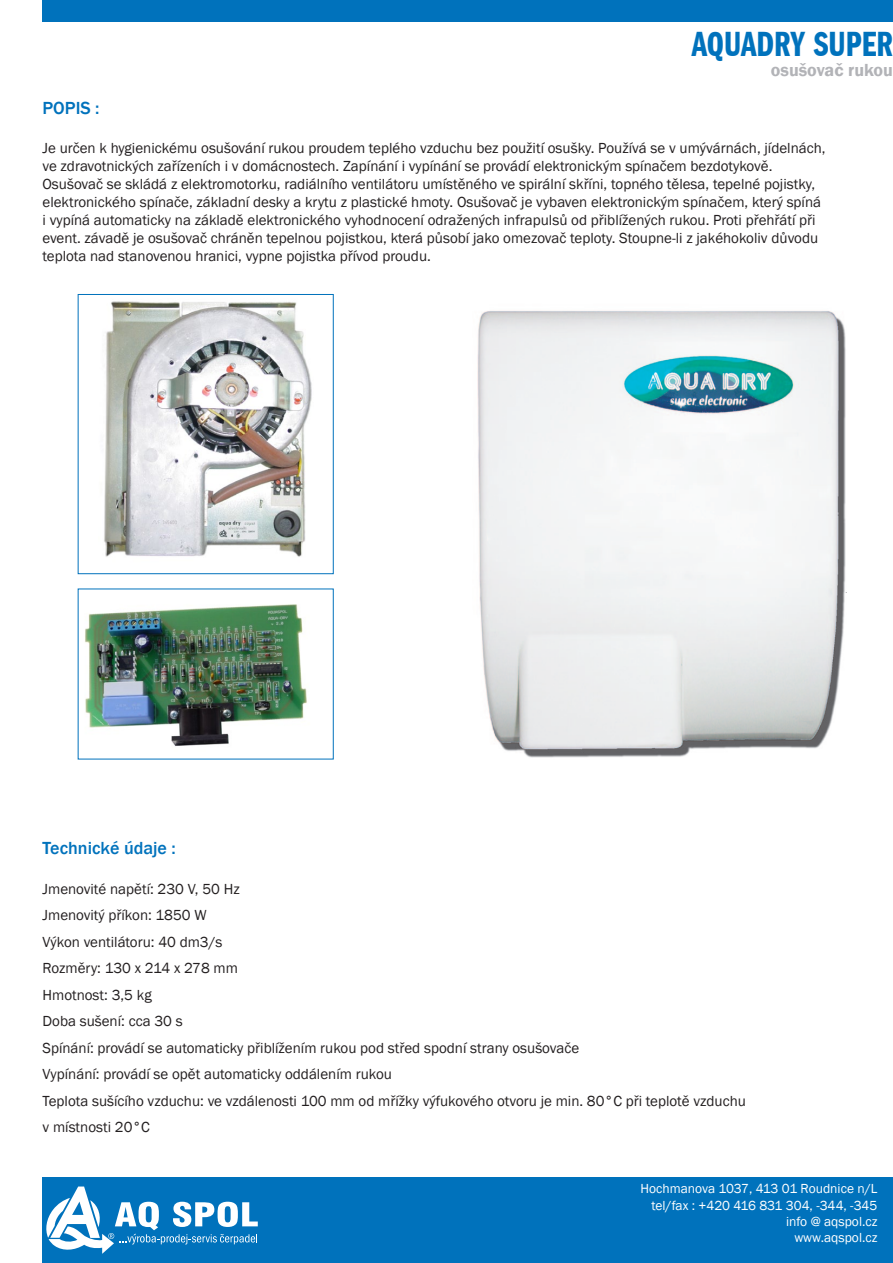
<style>
.page{position:relative;width:893px;height:1263px;background:#fff}
.page>*{position:absolute;margin:0;border:0;box-sizing:border-box;transform-origin:0 0}
.KAT-SW24-blue{font:36px "Franklin Got Itc TEE Demi Comp";color:#0072bc}
.KAT-FR-nadpis_blue{font:500 18px "Franklin Gothic";color:#0072bc}
.KAT-SW24-blue-2{font:600 18px "Franklin Gothic";color:#b2b3b7}
.KAT-FR-text{font:15px "Franklin Gothic";color:#231f20}
.MPP-FR10-white{font:13.5px "Franklin Gothic";color:#fff}
</style>
<div class="page">
<div style="left:43px;top:0;width:850px;height:21px;background:#0072bc"></div>
<div style="left:43px;top:1178px;width:850px;height:85px;background:#0072bc"></div>
<svg style="left:46px;top:1186px;width:212px;height:68px"></svg>
<img style="left:477px;top:311px;width:370px;height:447px">
<img style="left:104px;top:301px;width:208px;height:256px">
<div style="left:78px;top:294px;width:256px;height:280px;border:1px solid #0072bc"></div>
<img style="left:85px;top:604px;width:222px;height:142px">
<p class="KAT-SW24-blue" style="left:692px;top:23px;width:203px">AQUADRY SUPER</p>
<p class="KAT-SW24-blue-2" style="left:771px;top:58px;width:124px">osušovač rukou</p>
<p class="KAT-FR-nadpis_blue" style="left:43px;top:96px;width:59px">POPIS :</p>
<p class="KAT-FR-text" style="left:43px;top:139px;width:785px">Je určen k hygienickému osušování rukou proudem teplého vzduchu bez použití osušky. Používá se v umývárnách, jídelnách,</p>
<p class="KAT-FR-text" style="left:43px;top:157px;width:731px">ve zdravotnických zařízeních i v domácnostech. Zapínání i vypínání se provádí elektronickým spínačem bezdotykově.</p>
<p class="KAT-FR-text" style="left:43px;top:175px;width:774px">Osušovač se skládá z elektromotorku, radiálního ventilátoru umístěného ve spirální skříni, topného tělesa, tepelné pojistky,</p>
<p class="KAT-FR-text" style="left:43px;top:193px;width:780px">elektronického spínače, základní desky a krytu z plastické hmoty. Osušovač je vybaven elektronickým spínačem, který spíná</p>
<p class="KAT-FR-text" style="left:43px;top:211px;width:775px">i vypíná automaticky na základě elektronického vyhodnocení odražených infrapulsů od přiblížených rukou. Proti přehřátí při</p>
<p class="KAT-FR-text" style="left:43px;top:229px;width:777px">event. závadě je osušovač chráněn tepelnou pojistkou, která působí jako omezovač teploty. Stoupne-li z jakéhokoliv důvodu</p>
<p class="KAT-FR-text" style="left:43px;top:247px;width:390px">teplota nad stanovenou hranici, vypne pojistka přívod proudu.</p>
<p class="KAT-FR-nadpis_blue" style="left:43px;top:836px;width:135px">Technické údaje :</p>
<p class="KAT-FR-text" style="left:43px;top:879px;width:199px">Jmenovité napětí: 230 V, 50 Hz</p>
<p class="KAT-FR-text" style="left:43px;top:906px;width:166px">Jmenovitý příkon: 1850 W</p>
<p class="KAT-FR-text" style="left:43px;top:932px;width:182px">Výkon ventilátoru: 40 dm3/s</p>
<p class="KAT-FR-text" style="left:43px;top:959px;width:197px">Rozměry: 130 x 214 x 278 mm</p>
<p class="KAT-FR-text" style="left:43px;top:985px;width:111px">Hmotnost: 3,5 kg</p>
<p class="KAT-FR-text" style="left:43px;top:1012px;width:142px">Doba sušení: cca 30 s</p>
<p class="KAT-FR-text" style="left:43px;top:1038px;width:538px">Spínání: provádí se automaticky přiblížením rukou pod střed spodní strany osušovače</p>
<p class="KAT-FR-text" style="left:43px;top:1065px;width:351px">Vypínání: provádí se opět automaticky oddálením rukou</p>
<p class="KAT-FR-text" style="left:43px;top:1091px;width:705px">Teplota sušícího vzduchu: ve vzdálenosti 100 mm od mřížky výfukového otvoru je min. 80°C při teplotě vzduchu</p>
<p class="KAT-FR-text" style="left:43px;top:1118px;width:109px">v místnosti 20°C</p>
<p class="MPP-FR10-white" style="left:641px;top:1180px;width:238px">Hochmanova 1037, 413 01 Roudnice n/L</p>
<p class="MPP-FR10-white" style="left:651px;top:1197px;width:227px">tel/fax : +420 416 831 304, -344, -345</p>
<p class="MPP-FR10-white" style="left:786px;top:1213px;width:93px">info @ aqspol.cz</p>
<p class="MPP-FR10-white" style="left:794px;top:1229px;width:85px">www.aqspol.cz</p>
</div>
